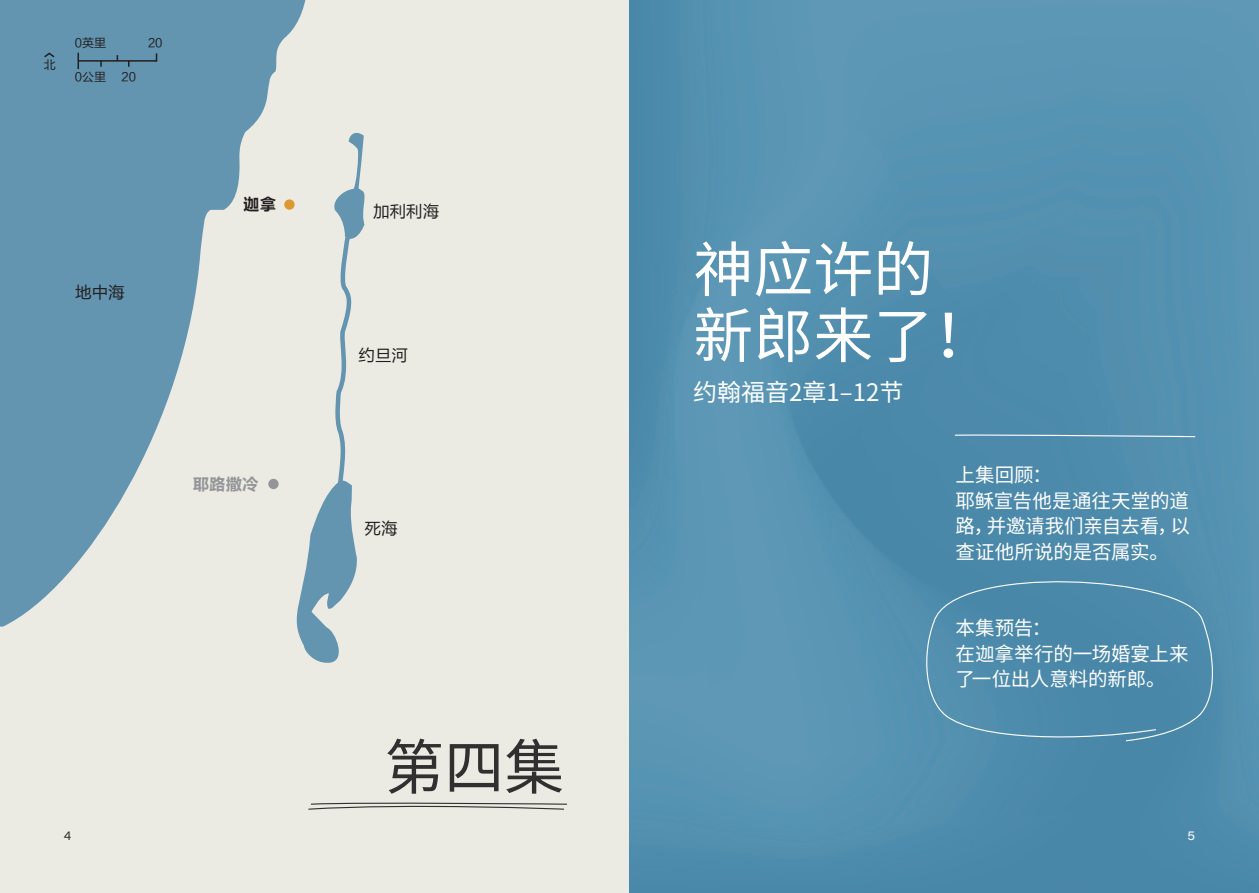
<style>
.page{position:relative;width:1259px;height:893px;background:#fff}
.page>*{position:absolute;margin:0;border:0;box-sizing:border-box;transform-origin:0 0}
.Episode_Title__Plant{font:60px "Noto Sans CJ Ksc";color:#fff}
.Episode_Number{font:60px "Noto Sans CJ Ksc";color:#312f30}
.Passage_Sub-Heading{font:24px "Noto Sans CJ Ksc";color:#fff}
.KP_Handwritten{font:19.5px/25.5px "Noto Sans CJ Ksc";letter-spacing:-.005em;color:#fff;text-align:justify}
.t1{font:16.5px "FZLTHJW GB1 0";color:#231f20}
.t2{font:16.5px "FZLTCHK GBK1 0";color:#939598}
.t3{font:16.5px "FZLTCHK GBK1 0";color:#231f20}
.t4{font:12px "FZLTHJW GB1 0";color:#231f20}
.Page_Numbers{font:12px "Acumin Variable Concept";color:#312f30}
.Page_Numbers-2{font:12px "Acumin Variable Concept";color:#fff}
</style>
<div class="page">
<div style="left:0;top:0;width:629px;height:893px;background:#ebebe4"></div>
<svg style="left:0;top:0;width:306px;height:627px;fill:#6394b0"></svg>
<svg style="left:287px;top:129px;width:78px;height:534px"></svg>
<div style="left:284px;top:199px;width:11px;height:11px;background:#dc9932;border-radius:50%"></div>
<div style="left:268px;top:479px;width:11px;height:10px;background:#939598;border-radius:50%"></div>
<hr style="left:78px;top:60px;width:78px;height:2px;background:#231f20">
<svg style="left:77px;top:53px;width:2px;height:16px"></svg>
<svg style="left:43px;top:52px;width:13px;height:7px"></svg>
<img style="left:629px;top:0;width:630px;height:893px">
<svg style="left:953px;top:434px;width:243px;height:4px"></svg>
<svg style="left:308px;top:802px;width:259px;height:8px"></svg>
<svg style="left:921px;top:562px;width:296px;height:180px;background:#4f8cac"></svg>
<p class="t4" style="left:44px;top:58px;width:13px">北</p>
<p class="t4" style="left:75px;top:36px;width:33px">0英里</p>
<p class="t4" style="left:75px;top:70px;width:33px">0公里</p>
<p class="t4" style="left:122px;top:70px;width:16px">20</p>
<p class="t4" style="left:148px;top:36px;width:16px">20</p>
<p class="t1" style="left:75px;top:284px;width:51px">地中海</p>
<p class="t3" style="left:243px;top:195px;width:34px">迦拿</p>
<p class="t2" style="left:193px;top:475px;width:67px">耶路撒冷</p>
<p class="t1" style="left:373px;top:202px;width:67px">加利利海</p>
<p class="t1" style="left:358px;top:347px;width:51px">约旦河</p>
<p class="t1" style="left:364px;top:520px;width:35px">死海</p>
<p class="Episode_Number" style="left:384px;top:733px;width:181px">第四集</p>
<p class="Episode_Title__Plant" style="left:693px;top:236px;width:242px">神应许的</p>
<p class="Episode_Title__Plant" style="left:693px;top:302px;width:302px">新郎来了！</p>
<p class="Passage_Sub-Heading" style="left:693px;top:379px;width:212px">约翰福音2章1–12节</p>
<p class="KP_Handwritten" style="left:955px;top:463px;width:98px">上集回顾：</p>
<p class="KP_Handwritten" style="left:955px;top:488px;width:236px">耶稣宣告他是通往天堂的道路，并邀请我们亲自去看，以查证他所说的是否属实。</p>
<p class="KP_Handwritten" style="left:955px;top:616px;width:97px">本集预告：</p>
<p class="KP_Handwritten" style="left:955px;top:641px;width:235px">在迦拿举行的一场婚宴上来了一位出人意料的新郎。</p>
<p class="Page_Numbers" style="left:64px;top:827px;width:9px">4</p>
<p class="Page_Numbers-2" style="left:1187px;top:827px;width:9px">5</p>
</div>
